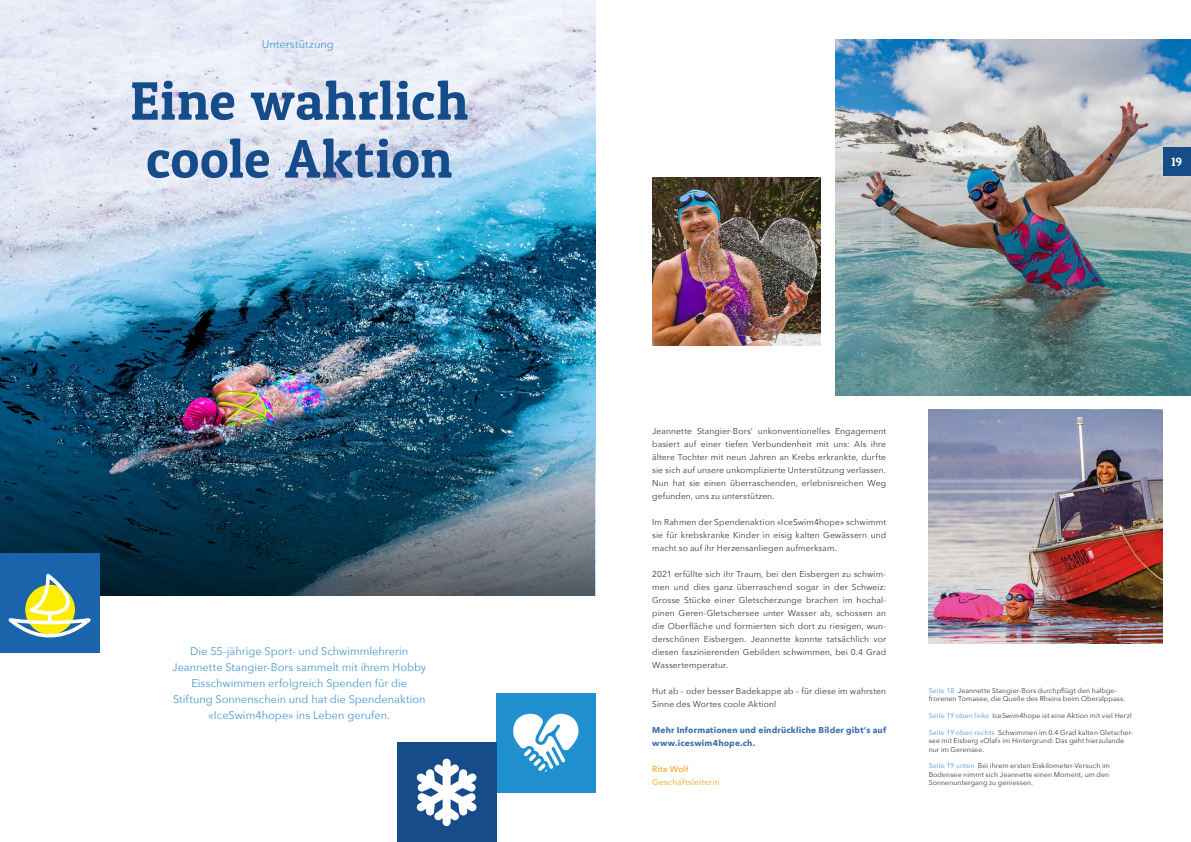
<style>
.page{position:relative;width:1191px;height:842px;background:#fff}
.page>*{position:absolute;margin:0;border:0;box-sizing:border-box;transform-origin:0 0}
.t1{font:54.1px/58px "Patua One";letter-spacing:.015em;color:#174c8b}
.t2{font:12px "Patua One";color:#fff}
.t3{font:11px/16px "Avenir Next";color:#4999d1;text-align:center}
.t4{font:8.5px/13px "Avenir Next";letter-spacing:.01em;color:#383937;text-align:justify}
.t5{font:700 8.5px/13px "Avenir Next";letter-spacing:.015em;color:#3c6fb1}
.t6{font:8.5px "Avenir Next";letter-spacing:.015em;color:#f6a424}
.t7{font:500 8.5px "Avenir Next";letter-spacing:.015em;color:#f6a424}
.t8{font:7px/8.4px "Avenir Next";letter-spacing:.01em;color:#383937}
.s1{color:#4999d1}
</style>
<div class="page">
<img style="left:0;top:0;width:595px;height:436px">
<img style="left:0;top:436px;width:595px;height:159px">
<div style="left:496px;top:693px;width:99px;height:99px;background:#1f90cd"></div>
<img style="left:835px;top:40px;width:356px;height:355px">
<img style="left:928px;top:410px;width:234px;height:233px">
<img style="left:652px;top:177px;width:169px;height:169px">
<div style="left:0;top:554px;width:99px;height:99px;background:#1964aa"></div>
<svg style="left:8px;top:573px;width:83px;height:63px"></svg>
<div style="left:397px;top:743px;width:99px;height:99px;background:#174c8b"></div>
<svg style="left:416px;top:759px;width:61px;height:67px"></svg>
<svg style="left:513px;top:714px;width:66px;height:58px"></svg>
<div style="left:1162px;top:147px;width:29px;height:29px;background:#174c8b"></div>
<p class="t3" style="left:262px;top:36px;width:73px">Unterstützung</p>
<h1 class="t1" style="left:130px;top:71px;width:339px">Eine wahrlich coole Aktion</h1>
<p class="t3" style="left:172px;top:642px;width:256px">Die 55-jährige Sport- und Schwimmlehrerin Jeannette Stangier-Bors sammelt mit ihrem Hobby Eisschwimmen erfolgreich Spenden für die Stiftung Sonnenschein und hat die Spendenaktion «IceSwim4hope» ins Leben gerufen.</p>
<h2 class="t2" style="left:1171px;top:154px;width:12px">19</h2>
<p class="t4" style="left:652px;top:424px;width:235px">Jeannette Stangier-Bors’ unkonventionelles Engagement basiert auf einer tiefen Verbundenheit mit uns: Als ihre ältere Tochter mit neun Jahren an Krebs erkrankte, durfte sie sich auf unsere unkomplizierte Unterstützung verlassen.<br>Nun hat sie einen überraschenden, erlebnisreichen Weg gefunden, uns zu unterstützen.</p>
<p class="t4" style="left:652px;top:515px;width:235px">Im Rahmen der Spendenaktion «IceSwim4hope» schwimmt sie für krebskranke Kinder in eisig kalten Gewässern und macht so auf ihr Herzensanliegen aufmerksam.</p>
<p class="t4" style="left:652px;top:567px;width:235px">2021 erfüllte sich ihr Traum, bei den Eisbergen zu schwim&shy;men und dies ganz überraschend sogar in der Schweiz:<br>Grosse Stücke einer Gletscherzunge brachen im hochal&shy;pinen Geren-Gletschersee unter Wasser ab, schossen an die Oberfläche und formierten sich dort zu riesigen, wun&shy;derschönen Eisbergen. Jeannette konnte tatsächlich vor diesen faszinierenden Gebilden schwimmen, bei 0.4 Grad Wassertemperatur.</p>
<p class="t4" style="left:652px;top:684px;width:235px">Hut ab – oder besser Badekappe ab – für diese im wahrsten<br>Sinne des Wortes coole Aktion!</p>
<p class="t5" style="left:652px;top:724px;width:235px">Mehr Informationen und eindrückliche Bilder gibt‘s auf www.iceswim4hope.ch.</p>
<p class="t7" style="left:652px;top:762px;width:38px">Rita Wolf</p>
<p class="t6" style="left:652px;top:775px;width:69px">Geschäftsleiterin</p>
<p class="t8" style="left:928px;top:686px;width:198px"><span class="s1">Seite 18</span> Jeannette Stangier-Bors durchpflügt den halbge&shy;frorenen Tomasee, die Quelle des Rheins beim Oberalppass.</p>
<p class="t8" style="left:928px;top:711px;width:205px"><span class="s1">Seite 19 oben links</span> IceSwim4hope ist eine Aktion mit viel Herz!</p>
<p class="t8" style="left:928px;top:728px;width:206px"><span class="s1">Seite 19 oben rechts</span> Schwimmen im 0.4 Grad kalten Gletscher&shy;see mit Eisberg «Olaf» im Hintergrund: Das geht hierzulande nur im Gerensee.</p>
<p class="t8" style="left:928px;top:761px;width:183px;text-align:justify"><span class="s1">Seite 19 unten</span> Bei ihrem ersten Eiskilometer-Versuch im Bodensee nimmt sich Jeannette einen Moment, um den Sonnenuntergang zu geniessen.</p>
</div>
